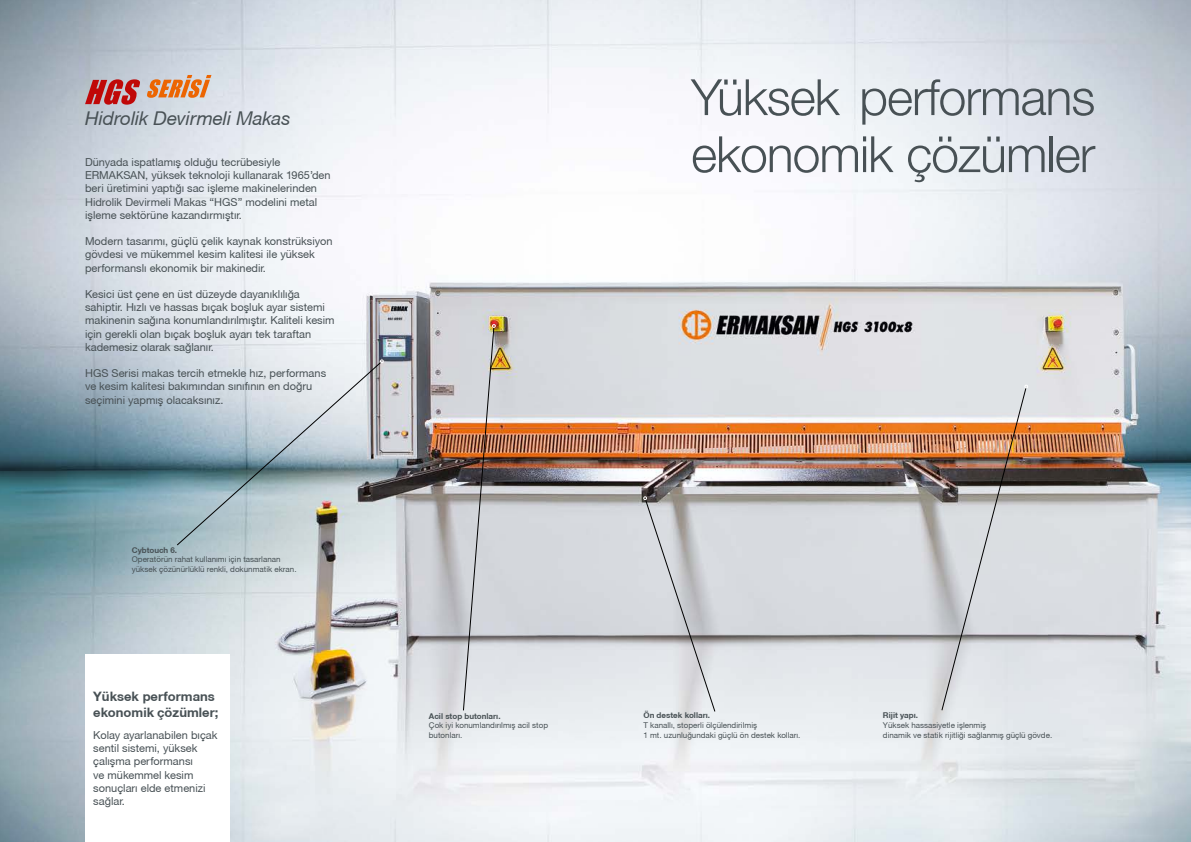
<style>
.page{position:relative;width:1191px;height:842px;background:#fff}
.page>*{position:absolute;margin:0;border:0;box-sizing:border-box;transform-origin:0 0}
.t1{font:300 50px/57px "Helvetica Neue LT Pro";letter-spacing:-.02em;color:#485155}
.t2{font:italic 19px "Helvetica Neue CE";letter-spacing:-.005em;color:#485155}
.t3{font:700 13px/15.6px "Helvetica Neue CE";color:#485155}
.t4{font:11px/13.2px "Helvetica Neue CE";color:#485155}
.t5{font:8px/9.6px "Helvetica Neue CE";color:#485155}
.t6{font:700 8px "Helvetica Neue CE";color:#485155}
</style>
<div class="page">
<img style="left:0;top:0;width:1191px;height:842px">
<div style="left:85px;top:655px;width:145px;height:187px;background:#fff"></div>
<svg style="left:85px;top:79px;width:55px;height:26px"></svg>
<svg style="left:177px;top:359px;width:207px;height:186px;background:#b4c3c9"></svg>
<svg style="left:463px;top:324px;width:32px;height:387px;background:#c1bab9"></svg>
<svg style="left:643px;top:496px;width:72px;height:216px;background:#cccdd1"></svg>
<img style="left:941px;top:385px;width:87px;height:326px">
<svg style="left:147px;top:75px;width:64px;height:23px"></svg>
<h2 class="t2" style="left:85px;top:106px;width:207px">Hidrolik Devirmeli Makas</h2>
<p class="t4" style="left:85px;top:155px;width:247px">Dünyada ispatlamış olduğu tecrübesiyle ERMAKSAN, yüksek teknoloji kullanarak 1965’den beri üretimini yaptığı sac işleme makinelerinden Hidrolik Devirmeli Makas “HGS” modelini metal işleme sektörüne kazandırmıştır.</p>
<p class="t4" style="left:85px;top:235px;width:249px">Modern tasarımı, güçlü çelik kaynak konstrüksiyon gövdesi ve mükemmel kesim kalitesi ile yüksek performanslı ekonomik bir makinedir.</p>
<p class="t4" style="left:85px;top:287px;width:251px">Kesici üst çene en üst düzeyde dayanıklılığa sahiptir. Hızlı ve hassas bıçak boşluk ayar sistemi makinenin sağına konumlandırılmıştır. Kaliteli kesim için gerekli olan bıçak boşluk ayarı tek taraftan kademesiz olarak sağlanır.</p>
<p class="t4" style="left:85px;top:367px;width:243px">HGS Serisi makas tercih etmekle hız, performans ve kesim kalitesi bakımından sınıfının en doğru seçimini yapmış olacaksınız.</p>
<p class="t6" style="left:132px;top:545px;width:47px">Cybtouch 6.</p>
<p class="t5" style="left:132px;top:555px;width:166px">Operatörün rahat kullanımı için tasarlanan yüksek çözünürlüklü renkli, dokunmatik ekran.</p>
<p class="t3" style="left:93px;top:689px;width:127px">Yüksek performans ekonomik çözümler;</p>
<p class="t4" style="left:93px;top:728px;width:126px">Kolay ayarlanabilen bıçak sentil sistemi, yüksek çalışma performansı<br>ve mükemmel kesim sonuçları elde etmenizi sağlar.</p>
<p class="t6" style="left:429px;top:711px;width:73px">Acil stop butonları.</p>
<p class="t5" style="left:429px;top:721px;width:121px">Çok iyi konumlandırılmış acil stop butonları.</p>
<h1 class="t1" style="left:691px;top:68px;width:406px">Yüksek performans ekonomik çözümler</h1>
<p class="t6" style="left:643px;top:710px;width:68px">Ön destek kolları.</p>
<p class="t5" style="left:643px;top:720px;width:158px">T kanallı, stoperli ölçülendirilmiş<br>1 mt. uzunluğundaki güçlü ön destek kolları.</p>
<p class="t6" style="left:883px;top:710px;width:37px">Rijit yapı.</p>
<p class="t5" style="left:883px;top:720px;width:171px">Yüksek hassasiyetle işlenmiş<br>dinamik ve statik rijitliği sağlanmış güçlü gövde.</p>
</div>
